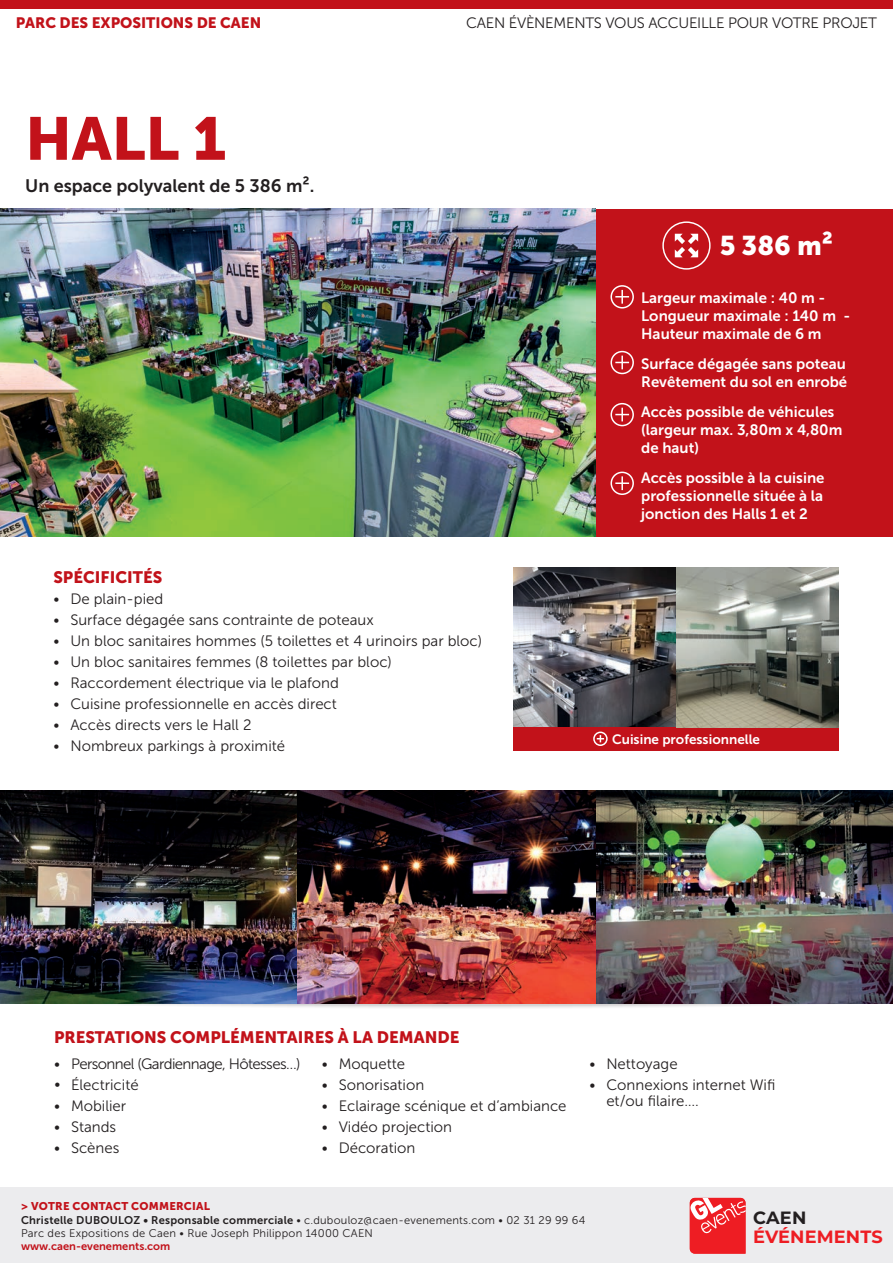
<style>
.page{position:relative;width:893px;height:1263px;background:#fff}
.page>*{position:absolute;margin:0;border:0;box-sizing:border-box;transform-origin:0 0}
.t1{font:60px "Museo Sans 900";color:#c2121a}
.t2{font:27px "Museo Sans 900";color:#fff}
.t3{font:18px "Museo Sans 700";color:#231f20}
.t4{font:700 17.7px "Montserrat";letter-spacing:.01em;color:#ee1d23}
.t5{font:700 17.7px "Montserrat";color:#231f20}
.t6{font:16.5px "Museo Sans 900";color:#c2121a}
.t7{font:15px/16.5px "Museo Sans 300";color:#231f20}
.t8{font:15px/18px "Museo Sans 700";color:#fff}
.t9{font:15px "Museo Sans 300";letter-spacing:-.02em;color:#231f20}
.t10{font:15px "Museo Sans 300";letter-spacing:-.04em;color:#231f20}
.t11{font:15px "Museo Sans 900";color:#c2121a}
.t12{font:13.5px "Museo Sans 700";color:#fff}
.t13{font:11.1px/13.4px "Museo Sans 300";letter-spacing:.02em;color:#231f20}
.t14{font:11.1px "Museo Sans 900";letter-spacing:.02em;color:#c2121a}
.t15{font:11.1px "Museo Sans 700";color:#c2121a}
.s1{font-family:"Museo Sans 700"}
</style>
<div class="page">
<div style="left:0;top:0;width:893px;height:9px;background:#c2121a"></div>
<div style="left:0;top:1188px;width:893px;height:75px;background:#ececee"></div>
<svg style="left:690px;top:1198px;width:55px;height:55px;background:#f04247"></svg>
<div style="left:596px;top:209px;width:297px;height:328px;background:#c2121a"></div>
<div style="left:610px;top:285px;width:24px;height:23px;border:2px solid #fff;border-radius:50%"></div>
<svg style="left:615px;top:290px;width:14px;height:14px"></svg>
<div style="left:610px;top:472px;width:24px;height:23px;border:2px solid #fff;border-radius:50%"></div>
<svg style="left:615px;top:476px;width:14px;height:14px"></svg>
<div style="left:610px;top:351px;width:24px;height:23px;border:2px solid #fff;border-radius:50%"></div>
<svg style="left:615px;top:356px;width:14px;height:13px"></svg>
<div style="left:610px;top:403px;width:24px;height:23px;border:2px solid #fff;border-radius:50%"></div>
<svg style="left:615px;top:408px;width:14px;height:13px"></svg>
<div style="left:662px;top:221px;width:49px;height:49px;border:1px solid #fff;border-radius:50%"></div>
<svg style="left:675px;top:234px;width:23px;height:23px"></svg>
<img style="left:0;top:209px;width:596px;height:328px">
<svg style="left:1px;top:1003px;width:892px;height:5px"></svg>
<img style="left:0;top:791px;width:893px;height:212px">
<img style="left:514px;top:567px;width:162px;height:160px">
<div style="left:514px;top:727px;width:325px;height:23px;background:#c2121a"></div>
<div style="left:593px;top:731px;width:15px;height:15px;border:2px solid #fff;border-radius:50%"></div>
<svg style="left:597px;top:735px;width:7px;height:7px"></svg>
<svg style="left:676px;top:567px;width:163px;height:160px;background:#87897f"></svg>
<p class="t11" style="left:16px;top:14px;width:247px">PARC DES EXPOSITIONS DE CAEN</p>
<p class="t9" style="left:466px;top:15px;width:412px">CAEN ÉVÈNEMENTS VOUS ACCUEILLE POUR VOTRE PROJET</p>
<h1 class="t1" style="left:25px;top:105px;width:203px">HALL 1</h1>
<p class="t3" style="left:25px;top:176px;width:291px">Un espace polyvalent de 5 386 m².</p>
<p class="t6" style="left:53px;top:567px;width:110px">SPÉCIFICITÉS</p>
<p class="t7" style="left:53px;top:590px;width:111px">• De plain-pied</p>
<p class="t7" style="left:53px;top:611px;width:322px">• Surface dégagée sans contrainte de poteaux</p>
<p class="t7" style="left:53px;top:632px;width:430px">• Un bloc sanitaires hommes (5 toilettes et 4 urinoirs par bloc)</p>
<p class="t7" style="left:53px;top:653px;width:340px">• Un bloc sanitaires femmes (8 toilettes par bloc)</p>
<p class="t7" style="left:53px;top:674px;width:287px">• Raccordement électrique via le plafond</p>
<p class="t7" style="left:53px;top:695px;width:285px">• Cuisine professionnelle en accès direct</p>
<p class="t7" style="left:53px;top:716px;width:200px">• Accès directs vers le Hall 2</p>
<p class="t7" style="left:53px;top:737px;width:233px">• Nombreux parkings à proximité</p>
<h2 class="t2" style="left:720px;top:231px;width:115px">5 386 m²</h2>
<p class="t8" style="left:641px;top:288px;width:210px">Largeur maximale : 40 m -<br>Longueur maximale : 140 m -<br>Hauteur maximale de 6 m</p>
<p class="t8" style="left:641px;top:354px;width:208px">Surface dégagée sans poteau<br>Revêtement du sol en enrobé</p>
<p class="t8" style="left:641px;top:402px;width:203px">Accès possible de véhicules (largeur max. 3,80m x 4,80m de haut)</p>
<p class="t8" style="left:641px;top:468px;width:185px;text-align:justify">Accès possible à la cuisine professionnelle située à la jonction des Halls 1 et 2</p>
<p class="t12" style="left:612px;top:732px;width:149px">Cuisine professionnelle</p>
<p class="t6" style="left:54px;top:1028px;width:407px">PRESTATIONS COMPLÉMENTAIRES À LA DEMANDE</p>
<p class="t10" style="left:54px;top:1056px;width:248px">• Personnel (Gardiennage, Hôtesses…)</p>
<p class="t7" style="left:54px;top:1077px;width:86px">• Électricité</p>
<p class="t7" style="left:54px;top:1098px;width:74px">• Mobilier</p>
<p class="t7" style="left:54px;top:1119px;width:64px">• Stands</p>
<p class="t7" style="left:54px;top:1140px;width:67px">• Scènes</p>
<p class="t7" style="left:322px;top:1056px;width:85px">• Moquette</p>
<p class="t7" style="left:322px;top:1077px;width:104px">• Sonorisation</p>
<p class="t7" style="left:322px;top:1098px;width:246px">• Eclairage scénique et d’ambiance</p>
<p class="t7" style="left:322px;top:1119px;width:132px">• Vidéo projection</p>
<p class="t7" style="left:322px;top:1140px;width:95px">• Décoration</p>
<p class="t7" style="left:589px;top:1056px;width:90px">• Nettoyage</p>
<p class="t7" style="left:606px;top:1077px;width:171px;text-indent:-17px">• Connexions internet Wifi et/ou filaire….</p>
<p class="t14" style="left:21px;top:1200px;width:191px">&gt; VOTRE CONTACT COMMERCIAL</p>
<p class="t13" style="left:21px;top:1213px;width:566px"><span class="s1">Christelle DUBOULOZ • Responsable commerciale</span> • c.dubouloz@caen-evenements.com • 02 31 29 99 64<br>Parc des Expositions de Caen • Rue Joseph Philippon 14000 CAEN</p>
<p class="t15" style="left:21px;top:1240px;width:151px">www.caen-evenements.com</p>
<p class="t5" style="left:753px;top:1204px;width:55px">CAEN</p>
<p class="t4" style="left:753px;top:1224px;width:131px">ÉVÉNEMENTS</p>
</div>
